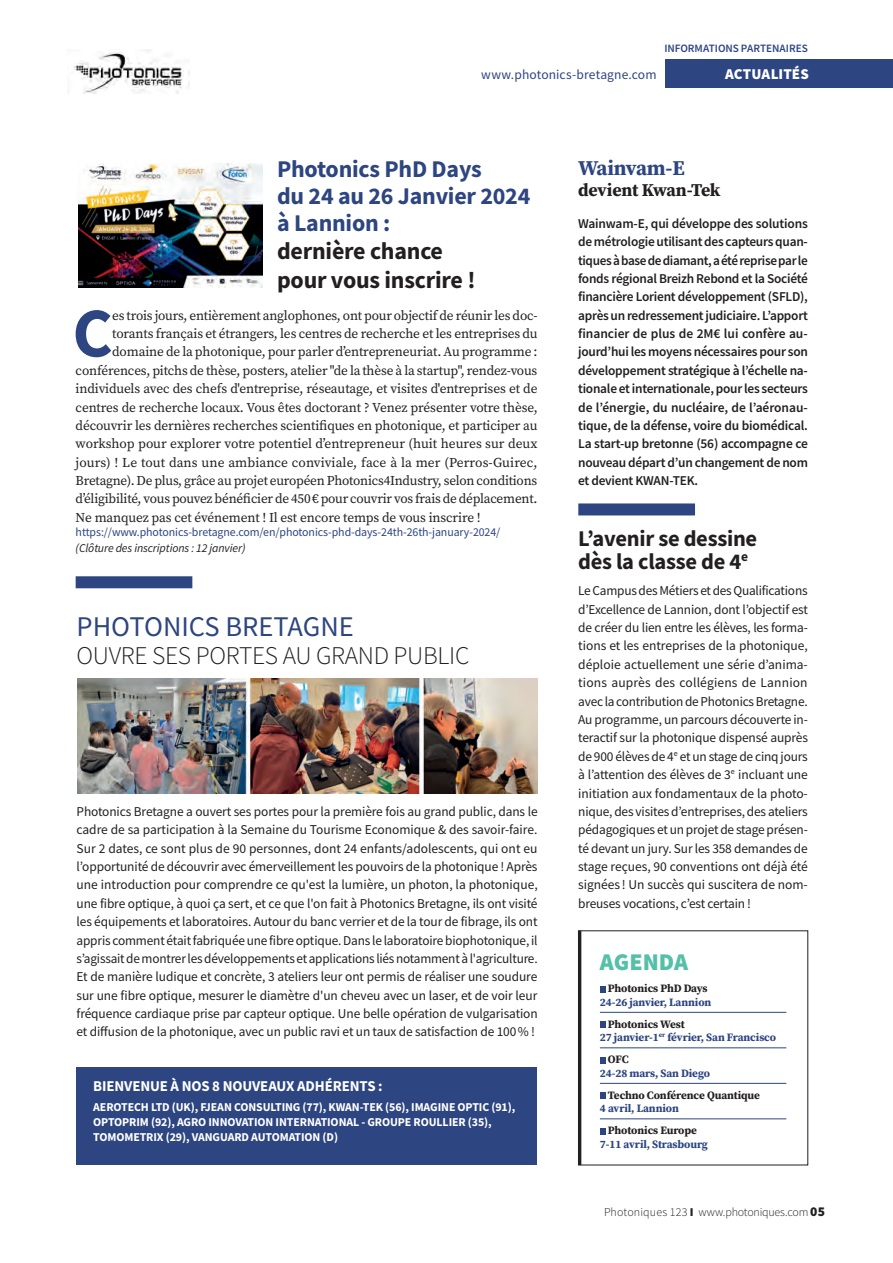
<style>
.page{position:relative;width:893px;height:1263px;background:#fff}
.page>*{position:absolute;margin:0;border:0;box-sizing:border-box;transform-origin:0 0}
.acut1_texte_lettrine{font:700 69.9px "Source Sans Pro";color:#2d4580}
.actu_3_titre_1{font:28.5px "Source Sans Pro";color:#2d4580}
.actu_3_titre_2{font:300 25.5px "Source Sans Pro";letter-spacing:-.01em;color:#231f20}
.actu1_titre_1{font:700 24px/27.9px "Source Sans Pro";letter-spacing:-.01em;color:#2d4580}
.Tétière_petites_actus{font:900 24px "Source Sans Pro";color:#53c0a7}
.actu2_titre_2{font:700 22.5px "Source Sans Pro";letter-spacing:-.01em;color:#231f20}
.actu_4_titre_1{font:700 21px "Source Serif Pro";letter-spacing:-.02em;color:#2d4580}
.actu_4_titre_2{font:700 18px "Source Serif Pro";letter-spacing:-.01em;color:#231f20}
.chiffre_texte{font:700 15px "Source Sans Pro";letter-spacing:-.01em;color:#fff}
.t1{font:900 15px "Source Sans Pro";letter-spacing:.005em;color:#fff}
.actu2_texte{font:13.5px/18.3px "Source Sans Pro";letter-spacing:-.01em;color:#231f20;text-align:justify}
.acut1_texte_lettrine-2{font:13.5px "Source Serif Pro";letter-spacing:-.01em;color:#231f20}
.actu_4_texte{font:600 13.5px/18.3px "Source Sans Pro";letter-spacing:-.02em;color:#231f20;text-align:justify}
.t2{font:13.5px "Source Sans Pro";letter-spacing:.01em;color:#2d4580}
.chiffre_texte-2{font:700 12px/15px "Source Sans Pro";letter-spacing:-.01em;color:#fff}
.agenda_contact{font:12px/16.2px "Source Sans Pro";letter-spacing:-.01em;color:#2d4580}
.t3{font:300 12px "Source Sans Pro";letter-spacing:.005em;color:#231f20}
.agenda_date_ok{font:700 11.25px "Source Serif Pro";letter-spacing:-.01em;color:#2d4580}
.agenda_event{font:700 11.25px "Source Serif Pro";letter-spacing:-.01em;color:#231f20}
.t4{font:600 11.25px "Source Sans Pro";color:#2d4580}
.s1{color:#231f20}
.s2{font-style:italic;color:#231f20}
.s3{font-weight:900}
.s4{font-weight:900;font-size:13.5px}
</style>
<div class="page">
<div style="left:665px;top:59px;width:228px;height:29px;background:#2d4580"></div>
<img style="left:74px;top:49px;width:116px;height:45px">
<div style="left:76px;top:576px;width:116px;height:12px;background:#2d4580"></div>
<img style="left:79px;top:163px;width:183px;height:125px">
<hr style="left:600px;top:1012px;width:186px;height:1px;background:#2d4580">
<hr style="left:600px;top:1047px;width:186px;height:1px;background:#2d4580">
<hr style="left:600px;top:1083px;width:186px;height:1px;background:#2d4580">
<hr style="left:600px;top:1118px;width:186px;height:1px;background:#2d4580">
<svg style="left:600px;top:986px;width:6px;height:6px"></svg>
<svg style="left:600px;top:1022px;width:6px;height:6px"></svg>
<svg style="left:600px;top:1057px;width:6px;height:6px"></svg>
<svg style="left:600px;top:1093px;width:6px;height:6px"></svg>
<svg style="left:600px;top:1128px;width:6px;height:6px"></svg>
<hr style="left:578px;top:931px;width:3px;height:234px;background:#231f20">
<div style="left:578px;top:503px;width:117px;height:12px;background:#2d4580"></div>
<img style="left:77px;top:678px;width:460px;height:115px">
<div style="left:76px;top:1067px;width:460px;height:98px;background:#2d4580"></div>
<p class="t4" style="left:664px;top:41px;width:145px">INFORMATIONS PARTENAIRES</p>
<p class="t2" style="left:481px;top:66px;width:177px">www.photonics-bretagne.com</p>
<p class="t1" style="left:725px;top:64px;width:85px">ACTUALITÉS</p>
<p class="actu1_titre_1" style="left:277px;top:154px;width:255px">Photonics PhD Days<br>du 24 au 26 Janvier 2024 à Lannion :<br><span class="s1">dernière chance<br>pour vous inscrire !</span></p>
<p class="acut1_texte_lettrine" style="left:72px;top:286px;width:42px">C</p>
<p class="acut1_texte_lettrine-2" style="left:112px;top:306px;width:427px">es trois jours, entièrement anglophones, ont pour objectif de réunir les doc-</p>
<p class="acut1_texte_lettrine-2" style="left:112px;top:325px;width:427px">torants français et étrangers, les centres de recherche et les entreprises du</p>
<p class="acut1_texte_lettrine-2" style="left:112px;top:343px;width:427px">domaine de la photonique, pour parler d’entrepreneuriat. Au programme :</p>
<p class="acut1_texte_lettrine-2" style="left:76px;top:361px;width:463px">conférences, pitchs de thèse, posters, atelier "de la thèse à la startup", rendez-vous</p>
<p class="acut1_texte_lettrine-2" style="left:76px;top:380px;width:463px">individuels avec des chefs d'entreprise, réseautage, et visites d'entreprises et de</p>
<p class="acut1_texte_lettrine-2" style="left:76px;top:398px;width:464px">centres de recherche locaux. Vous êtes doctorant ? Venez présenter votre thèse,</p>
<p class="acut1_texte_lettrine-2" style="left:76px;top:416px;width:464px">découvrir les dernières recherches scientifiques en photonique, et participer au</p>
<p class="acut1_texte_lettrine-2" style="left:76px;top:435px;width:463px">workshop pour explorer votre potentiel d’entrepreneur (huit heures sur deux</p>
<p class="acut1_texte_lettrine-2" style="left:76px;top:453px;width:463px">jours) ! Le tout dans une ambiance conviviale, face à la mer (Perros-Guirec,</p>
<p class="acut1_texte_lettrine-2" style="left:76px;top:472px;width:463px">Bretagne). De plus, grâce au projet européen Photonics4Industry, selon conditions</p>
<p class="acut1_texte_lettrine-2" style="left:76px;top:490px;width:463px">d’éligibilité, vous pouvez bénéficier de 450€ pour couvrir vos frais de déplacement.</p>
<p class="acut1_texte_lettrine-2" style="left:76px;top:508px;width:407px">Ne manquez pas cet événement ! Il est encore temps de vous inscrire !</p>
<p class="agenda_contact" style="left:76px;top:524px;width:426px">https://www.photonics-bretagne.com/en/photonics-phd-days-24th-26th-january-2024/ <span class="s2">(Clôture des inscriptions : 12 janvier)</span></p>
<p class="actu_3_titre_1" style="left:77px;top:609px;width:279px">PHOTONICS BRETAGNE</p>
<p class="actu_3_titre_2" style="left:77px;top:639px;width:394px">OUVRE SES PORTES AU GRAND PUBLIC</p>
<p class="actu2_texte" style="left:77px;top:802px;width:463px">Photonics Bretagne a ouvert ses portes pour la première fois au grand public, dans le cadre de sa participation à la Semaine du Tourisme Economique &amp; des savoir-faire.<br>Sur 2 dates, ce sont plus de 90 personnes, dont 24 enfants/adolescents, qui ont eu l’opportunité de découvrir avec émerveillement les pouvoirs de la photonique ! Après une introduction pour comprendre ce qu'est la lumière, un photon, la photonique, une fibre optique, à quoi ça sert, et ce que l'on fait à Photonics Bretagne, ils ont visité les équipements et laboratoires. Autour du banc verrier et de la tour de fibrage, ils ont appris comment était fabriquée une fibre optique. Dans le laboratoire biophotonique, il s’agissait de montrer les développements et applications liés notamment à l'agriculture.<br>Et de manière ludique et concrète, 3 ateliers leur ont permis de réaliser une soudure sur une fibre optique, mesurer le diamètre d'un cheveu avec un laser, et de voir leur fréquence cardiaque prise par capteur optique. Une belle opération de vulgarisation et diffusion de la photonique, avec un public ravi et un taux de satisfaction de 100% !</p>
<p class="chiffre_texte" style="left:93px;top:1076px;width:291px">BIENVENUE À NOS 8 NOUVEAUX ADHÉRENTS :</p>
<p class="chiffre_texte-2" style="left:93px;top:1099px;width:424px">AEROTECH LTD (UK), FJEAN CONSULTING (77), KWAN-TEK (56), IMAGINE OPTIC (91),<br>OPTOPRIM (92), AGRO INNOVATION INTERNATIONAL - GROUPE ROULLIER (35),<br>TOMOMETRIX (29), VANGUARD AUTOMATION (D)</p>
<p class="actu_4_titre_1" style="left:578px;top:153px;width:108px">Wainvam-E</p>
<p class="actu_4_titre_2" style="left:578px;top:178px;width:144px">devient Kwan-Tek</p>
<p class="actu_4_texte" style="left:578px;top:214px;width:231px">Wainwam-E, qui développe des solutions de métrologie utilisant des capteurs quan&shy;tiques à base de diamant, a été reprise par le fonds régional Breizh Rebond et la Société financière Lorient développement (SFLD), après un redressement judiciaire. L’apport financier de plus de 2M€ lui confère au&shy;jourd’hui les moyens nécessaires pour son développement stratégique à l’échelle na&shy;tionale et internationale, pour les secteurs de l’énergie, du nucléaire, de l’aéronau&shy;tique, de la défense, voire du biomédical.<br>La start-up bretonne (56) accompagne ce nouveau départ d’un changement de nom et devient KWAN-TEK.</p>
<p class="actu2_titre_2" style="left:578px;top:524px;width:181px">L’avenir se dessine</p>
<p class="actu2_titre_2" style="left:578px;top:546px;width:171px">dès la classe de 4<sup>e</sup></p>
<p class="actu2_texte" style="left:578px;top:582px;width:231px">Le Campus des Métiers et des Qualifications d’Excellence de Lannion, dont l’objectif est de créer du lien entre les élèves, les forma&shy;tions et les entreprises de la photonique, déploie actuellement une série d’anima&shy;tions auprès des collégiens de Lannion avec la contribution de Photonics Bretagne.<br>Au programme, un parcours découverte in&shy;teractif sur la photonique dispensé auprès de 900 élèves de 4<sup>e</sup> et un stage de cinq jours à l’attention des élèves de 3<sup>e</sup> incluant une initiation aux fondamentaux de la photo&shy;nique, des visites d’entreprises, des ateliers pédagogiques et un projet de stage présen&shy;té devant un jury. Sur les 358 demandes de stage reçues, 90 conventions ont déjà été signées ! Un succès qui suscitera de nom&shy;breuses vocations, c’est certain !</p>
<p class="Tétière_petites_actus" style="left:600px;top:946px;width:90px">AGENDA</p>
<p class="agenda_event" style="left:608px;top:981px;width:101px">Photonics PhD Days</p>
<p class="agenda_date_ok" style="left:600px;top:994px;width:113px">24-26 janvier, Lannion</p>
<p class="agenda_event" style="left:608px;top:1016px;width:78px">Photonics West</p>
<p class="agenda_date_ok" style="left:600px;top:1030px;width:178px">27 janvier-1<sup>er</sup> février, San Francisco</p>
<p class="agenda_event" style="left:608px;top:1052px;width:22px">OFC</p>
<p class="agenda_date_ok" style="left:600px;top:1065px;width:112px">24-28 mars, San Diego</p>
<p class="agenda_event" style="left:608px;top:1087px;width:154px">Techno Conférence Quantique</p>
<p class="agenda_date_ok" style="left:600px;top:1101px;width:80px">4 avril, Lannion</p>
<p class="agenda_event" style="left:608px;top:1123px;width:91px">Photonics Europe</p>
<p class="agenda_date_ok" style="left:600px;top:1136px;width:110px">7-11 avril, Strasbourg</p>
<p class="t3" style="left:604px;top:1205px;width:222px">Photoniques 123 <span class="s3">I</span> www.photoniques.com <span class="s4">05</span></p>
</div>
